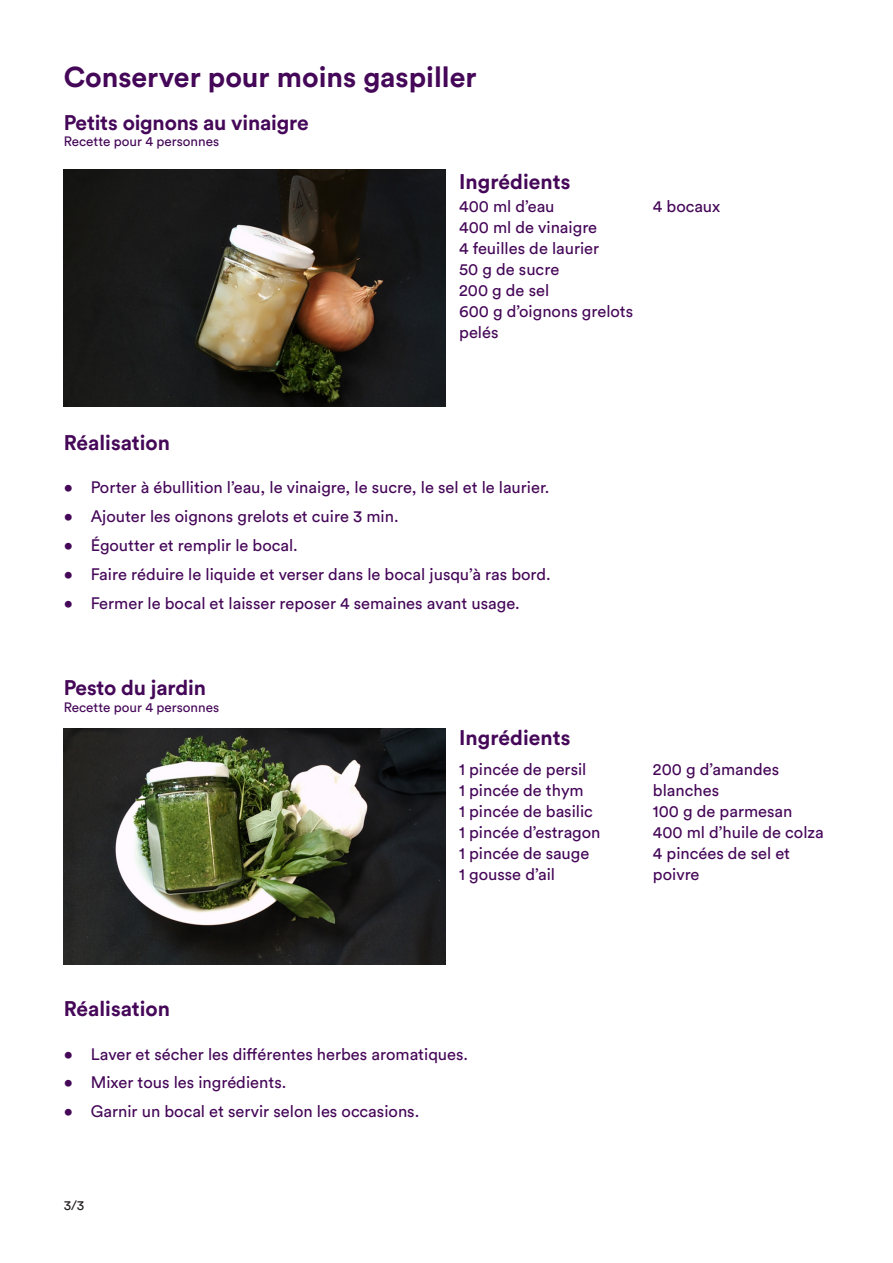
<style>
.page{position:relative;width:893px;height:1263px;background:#fff}
.page>*{position:absolute;margin:0;border:0;box-sizing:border-box;transform-origin:0 0}
.t1{font:700 28.5px "Circular Pro";color:#450758}
.t2{font:700 21px "Circular Pro";color:#450758}
.t3{font:16.5px/21px "Circular Pro";color:#450758}
.t4{font:13.5px "Circular Pro";color:#450758}
.t5{font:13.5px "Circular Pro";color:#231f20}
</style>
<div class="page">
<img style="left:64px;top:170px;width:381px;height:236px">
<img style="left:64px;top:728px;width:381px;height:236px">
<p class="t1" style="left:64px;top:57px;width:414px">Conserver pour moins gaspiller</p>
<p class="t2" style="left:64px;top:108px;width:246px">Petits oignons au vinaigre</p>
<p class="t4" style="left:64px;top:132px;width:157px">Recette pour 4 personnes</p>
<p class="t2" style="left:459px;top:167px;width:113px">Ingrédients</p>
<p class="t3" style="left:459px;top:195px;width:97px">400 ml d’eau</p>
<p class="t3" style="left:459px;top:216px;width:139px">400 ml de vinaigre</p>
<p class="t3" style="left:459px;top:237px;width:142px">4 feuilles de laurier</p>
<p class="t3" style="left:459px;top:258px;width:102px">50 g de sucre</p>
<p class="t3" style="left:459px;top:279px;width:91px">200 g de sel</p>
<p class="t3" style="left:459px;top:300px;width:176px">600 g d’oignons grelots pelés</p>
<p class="t3" style="left:653px;top:195px;width:69px">4 bocaux</p>
<p class="t2" style="left:64px;top:428px;width:108px">Réalisation</p>
<p class="t3" style="left:64px;top:476px;width:487px">• Porter à ébullition l’eau, le vinaigre, le sucre, le sel et le laurier.</p>
<p class="t3" style="left:64px;top:505px;width:336px">• Ajouter les oignons grelots et cuire 3 min.</p>
<p class="t3" style="left:64px;top:534px;width:236px">• Égoutter et remplir le bocal.</p>
<p class="t3" style="left:64px;top:563px;width:489px">• Faire réduire le liquide et verser dans le bocal jusqu’à ras bord.</p>
<p class="t3" style="left:64px;top:592px;width:457px">• Fermer le bocal et laisser reposer 4 semaines avant usage.</p>
<p class="t2" style="left:64px;top:673px;width:144px">Pesto du jardin</p>
<p class="t4" style="left:64px;top:698px;width:157px">Recette pour 4 personnes</p>
<p class="t2" style="left:459px;top:723px;width:113px">Ingrédients</p>
<p class="t3" style="left:459px;top:758px;width:129px">1 pincée de persil</p>
<p class="t3" style="left:459px;top:779px;width:126px">1 pincée de thym</p>
<p class="t3" style="left:459px;top:800px;width:135px">1 pincée de basilic</p>
<p class="t3" style="left:459px;top:821px;width:143px">1 pincée d’estragon</p>
<p class="t3" style="left:459px;top:842px;width:132px">1 pincée de sauge</p>
<p class="t3" style="left:459px;top:863px;width:97px">1 gousse d’ail</p>
<p class="t3" style="left:653px;top:758px;width:128px">200 g d’amandes blanches</p>
<p class="t3" style="left:653px;top:800px;width:141px">100 g de parmesan</p>
<p class="t3" style="left:653px;top:821px;width:172px">400 ml d’huile de colza</p>
<p class="t3" style="left:653px;top:842px;width:139px">4 pincées de sel et poivre</p>
<p class="t2" style="left:64px;top:994px;width:108px">Réalisation</p>
<p class="t3" style="left:64px;top:1042px;width:406px">• Laver et sécher les différentes herbes aromatiques.</p>
<p class="t3" style="left:64px;top:1071px;width:224px">• Mixer tous les ingrédients.</p>
<p class="t3" style="left:64px;top:1100px;width:357px">• Garnir un bocal et servir selon les occasions.</p>
<p class="t5" style="left:64px;top:1196px;width:22px">3/3</p>
</div>
